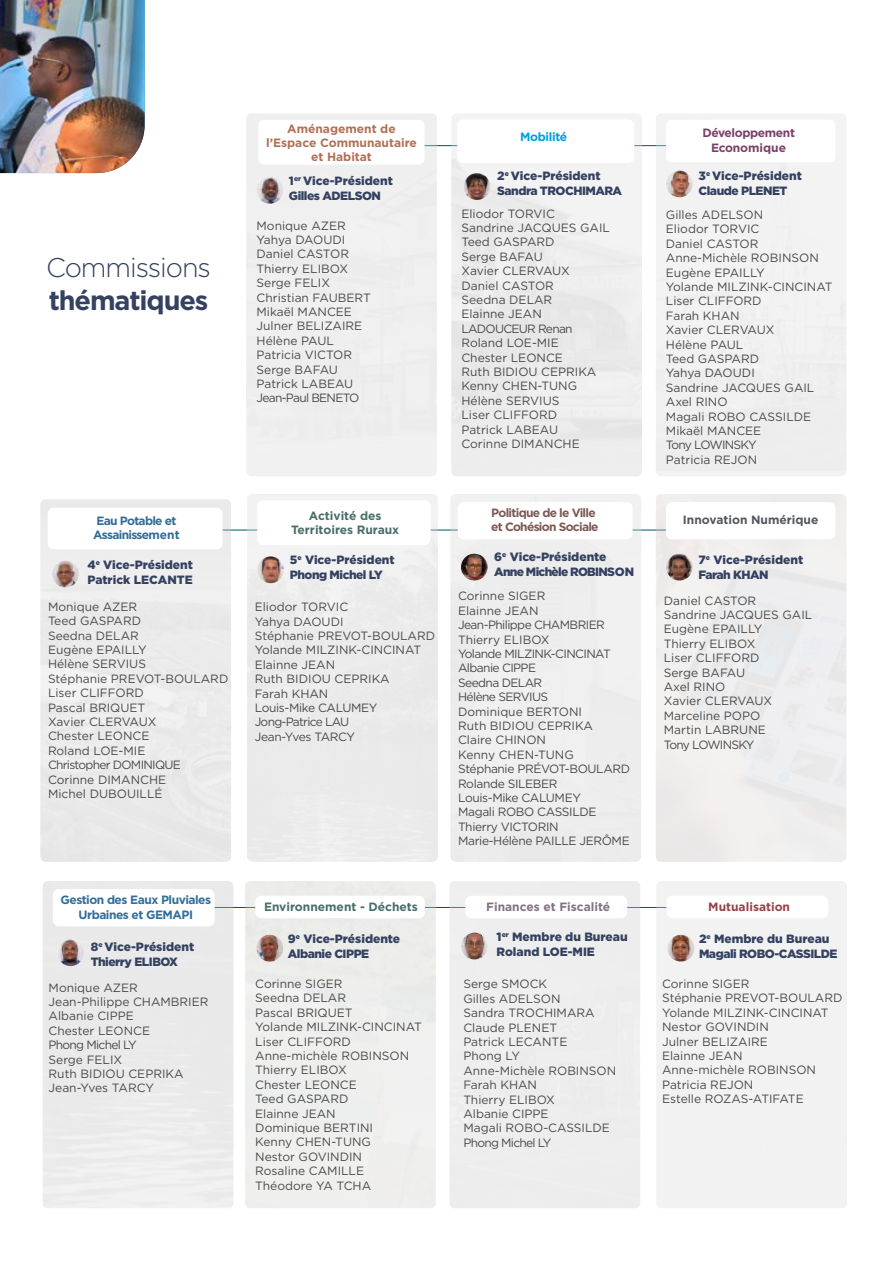
<style>
.page{position:relative;width:893px;height:1263px;background:#fff}
.page>*{position:absolute;margin:0;border:0;box-sizing:border-box;transform-origin:0 0}
.t1{font:300 27px "Gotham";letter-spacing:-.04em;color:#344160}
.t2{font:700 27px "Gotham";letter-spacing:-.04em;color:#344160}
.t3{font:12px/14.4px "Gotham";color:#4a4a49}
.t4{font:12px/14.4px "Gotham";letter-spacing:-.03em;color:#4a4a49}
.t5{font:900 12px/15px "Gotham";letter-spacing:-.01em;color:#344160}
.t6{font:900 12px/15px "Gotham";letter-spacing:-.04em;color:#344160}
.t7{font:700 12px/14.4px "Gotham";color:#486e68;text-align:center}
.t8{font:700 12px/14.4px "Gotham";color:#b17055;text-align:center}
.t9{font:700 12px/14.4px "Gotham";letter-spacing:-.04em;color:#316e99;text-align:center}
.t10{font:900 12px/15px "Gotham";letter-spacing:-.035em;color:#344160}
.t11{font:700 12px/14.4px "Gotham";letter-spacing:-.06em;color:#7d5854}
.t12{font:900 12px/15px "Gotham";letter-spacing:-.03em;color:#344160}
.t13{font:700 12px/14.4px "Gotham";letter-spacing:-.06em;color:#316e99}
.t14{font:700 12px/14.4px "Gotham";letter-spacing:-.03em;color:#7a4168;text-align:center}
.t15{font:700 12px "Gotham";color:#837180}
.t16{font:700 12px "Gotham";color:#53565f}
.t17{font:700 12px "Gotham";color:#95424a}
.t18{font:700 12px "Gotham";letter-spacing:-.03em;color:#009fe3}
</style>
<div class="page">
<img style="left:0;top:0;width:145px;height:173px">
<div style="left:449px;top:881px;width:191px;height:327px;background:#eee"></div>
<img style="left:461px;top:932px;width:27px;height:27px;border-radius:13px">
<div style="left:465px;top:896px;width:162px;height:22px;background:#fff;border-radius:6px"></div>
<div style="left:656px;top:881px;width:191px;height:327px;background:#f2f2f2"></div>
<div style="left:666px;top:896px;width:162px;height:22px;background:#fff;border-radius:6px"></div>
<div style="left:656px;top:114px;width:190px;height:357px;background:#f2f2f2"></div>
<div style="left:666px;top:120px;width:169px;height:42px;background:#fff;border-radius:6px"></div>
<div style="left:451px;top:114px;width:191px;height:362px;background:#ededed"></div>
<div style="left:457px;top:119px;width:177px;height:44px;background:#fff;border-radius:6px"></div>
<div style="left:245px;top:881px;width:191px;height:327px;background:#eee"></div>
<div style="left:255px;top:896px;width:170px;height:22px;background:#fff;border-radius:6px"></div>
<div style="left:43px;top:881px;width:190px;height:327px;background:#eaeaea"></div>
<div style="left:53px;top:889px;width:162px;height:37px;background:#fff;border-radius:6px"></div>
<img style="left:667px;top:935px;width:27px;height:27px;border-radius:13px">
<img style="left:666px;top:170px;width:27px;height:27px;border-radius:13px">
<img style="left:464px;top:173px;width:26px;height:27px;border-radius:13px">
<div style="left:246px;top:114px;width:191px;height:362px;background:#efefef"></div>
<div style="left:258px;top:120px;width:167px;height:45px;background:#fff;border-radius:6px"></div>
<img style="left:256px;top:177px;width:27px;height:27px;border-radius:13px">
<img style="left:57px;top:939px;width:27px;height:27px;border-radius:13px">
<img style="left:256px;top:935px;width:27px;height:27px;border-radius:13px">
<img style="left:257px;top:556px;width:27px;height:27px;border-radius:13px">
<img style="left:666px;top:554px;width:27px;height:26px;border-radius:13px">
<img style="left:52px;top:560px;width:27px;height:27px;border-radius:13px">
<img style="left:461px;top:554px;width:27px;height:26px;border-radius:13px">
<h1 class="t1" style="left:46px;top:250px;width:166px">Commissions</h1>
<h1 class="t2" style="left:49px;top:283px;width:161px">thématiques</h1>
<p class="t13" style="left:93px;top:513px;width:88px">Eau Potable et<br>Assainissement</p>
<p class="t5" style="left:87px;top:557px;width:107px">4<sup>e</sup> Vice-Président<br>Patrick LECANTE</p>
<p class="t3" style="left:48px;top:599px;width:182px">Monique AZER<br>Teed GASPARD<br>Seedna DELAR<br>Eugène EPAILLY<br>Hélène SERVIUS<br>Stéphanie PREVOT-BOULARD<br>Liser CLIFFORD<br>Pascal BRIQUET<br>Xavier CLERVAUX<br>Chester LEONCE<br>Roland LOE-MIE<br>Christopher DOMINIQUE<br>Corinne DIMANCHE<br>Michel DUBOUILLÉ</p>
<p class="t9" style="left:61px;top:893px;width:152px">Gestion des Eaux Pluviales<br>Urbaines et GEMAPI</p>
<p class="t5" style="left:91px;top:939px;width:105px">8<sup>e</sup> Vice-Président<br>Thierry ELIBOX</p>
<p class="t3" style="left:49px;top:980px;width:161px">Monique AZER<br>Jean-Philippe CHAMBRIER<br>Albanie CIPPE<br>Chester LEONCE<br>Phong Michel LY<br>Serge FELIX<br>Ruth BIDIOU CEPRIKA<br>Jean-Yves TARCY</p>
<p class="t8" style="left:266px;top:121px;width:152px">Aménagement de l’Espace Communautaire et Habitat</p>
<p class="t12" style="left:289px;top:173px;width:105px">1<sup>er</sup> Vice-Président<br>Gilles ADELSON</p>
<p class="t3" style="left:257px;top:218px;width:116px">Monique AZER<br>Yahya DAOUDI<br>Daniel CASTOR<br>Thierry ELIBOX<br>Serge FELIX<br>Christian FAUBERT<br>Mikaël MANCEE<br>Julner BELIZAIRE<br>Hélène PAUL<br>Patricia VICTOR<br>Serge BAFAU<br>Patrick LABEAU<br>Jean-Paul BENETO</p>
<p class="t7" style="left:291px;top:508px;width:110px">Activité des<br>Territoires Ruraux</p>
<p class="t5" style="left:290px;top:552px;width:106px">5<sup>e</sup> Vice-Président<br>Phong Michel LY</p>
<p class="t3" style="left:255px;top:599px;width:182px">Eliodor TORVIC<br>Yahya DAOUDI<br>Stéphanie PREVOT-BOULARD<br>Yolande MILZINK-CINCINAT<br>Elainne JEAN<br>Ruth BIDIOU CEPRIKA<br>Farah KHAN<br>Louis-Mike CALUMEY<br>Jong-Patrice LAU<br>Jean-Yves TARCY</p>
<p class="t7" style="left:264px;top:899px;width:155px">Environnement - Déchets</p>
<p class="t5" style="left:288px;top:931px;width:114px">9<sup>e</sup> Vice-Présidente<br>Albanie CIPPE</p>
<p class="t3" style="left:255px;top:976px;width:168px">Corinne SIGER<br>Seedna DELAR<br>Pascal BRIQUET<br>Yolande MILZINK-CINCINAT<br>Liser CLIFFORD<br>Anne-michèle ROBINSON<br>Thierry ELIBOX<br>Chester LEONCE<br>Teed GASPARD<br>Elainne JEAN<br>Dominique BERTINI<br>Kenny CHEN-TUNG<br>Nestor GOVINDIN<br>Rosaline CAMILLE<br>Théodore YA TCHA</p>
<p class="t18" style="left:520px;top:129px;width:48px">Mobilité</p>
<p class="t6" style="left:497px;top:168px;width:126px">2<sup>e</sup> Vice-Président<br>Sandra TROCHIMARA</p>
<p class="t3" style="left:461px;top:206px;width:150px">Eliodor TORVIC<br>Sandrine JACQUES GAIL<br>Teed GASPARD<br>Serge BAFAU<br>Xavier CLERVAUX<br>Daniel CASTOR<br>Seedna DELAR<br>Elainne JEAN<br>LADOUCEUR Renan<br>Roland LOE-MIE<br>Chester LEONCE<br>Ruth BIDIOU CEPRIKA<br>Kenny CHEN-TUNG<br>Hélène SERVIUS<br>Liser CLIFFORD<br>Patrick LABEAU<br>Corinne DIMANCHE</p>
<p class="t11" style="left:491px;top:505px;width:109px">Politique de le Ville et Cohésion Sociale</p>
<p class="t10" style="left:494px;top:549px;width:142px">6<sup>e</sup> Vice-Présidente<br>Anne Michèle ROBINSON</p>
<p class="t4" style="left:458px;top:589px;width:174px">Corinne SIGER<br>Elainne JEAN<br>Jean-Philippe CHAMBRIER<br>Thierry ELIBOX<br>Yolande MILZINK-CINCINAT<br>Albanie CIPPE<br>Seedna DELAR<br>Hélène SERVIUS<br>Dominique BERTONI<br>Ruth BIDIOU CEPRIKA<br>Claire CHINON<br>Kenny CHEN-TUNG<br>Stéphanie PRÉVOT-BOULARD<br>Rolande SILEBER<br>Louis-Mike CALUMEY<br>Magali ROBO CASSILDE<br>Thierry VICTORIN<br>Marie-Hélène PAILLE JERÔME</p>
<p class="t15" style="left:486px;top:899px;width:126px">Finances et Fiscalité</p>
<p class="t5" style="left:497px;top:929px;width:133px">1<sup>er</sup> Membre du Bureau<br>Roland LOE-MIE</p>
<p class="t3" style="left:463px;top:977px;width:154px">Serge SMOCK<br>Gilles ADELSON<br>Sandra TROCHIMARA<br>Claude PLENET<br>Patrick LECANTE<br>Phong LY<br>Anne-Michèle ROBINSON<br>Farah KHAN<br>Thierry ELIBOX<br>Albanie CIPPE<br>Magali ROBO-CASSILDE<br>Phong Michel LY</p>
<p class="t14" style="left:702px;top:126px;width:94px">Développement<br>Economique</p>
<p class="t5" style="left:698px;top:169px;width:105px">3<sup>e</sup> Vice-Président<br>Claude PLENET</p>
<p class="t3" style="left:666px;top:207px;width:168px">Gilles ADELSON<br>Eliodor TORVIC<br>Daniel CASTOR<br>Anne-Michèle ROBINSON<br>Eugène EPAILLY<br>Yolande MILZINK-CINCINAT<br>Liser CLIFFORD<br>Farah KHAN<br>Xavier CLERVAUX<br>Hélène PAUL<br>Teed GASPARD<br>Yahya DAOUDI<br>Sandrine JACQUES GAIL<br>Axel RINO<br>Magali ROBO CASSILDE<br>Mikaël MANCEE<br>Tony LOWINSKY<br>Patricia REJON</p>
<p class="t16" style="left:683px;top:512px;width:137px">Innovation Numérique</p>
<p class="t5" style="left:698px;top:552px;width:106px">7<sup>e</sup> Vice-Président<br>Farah KHAN</p>
<p class="t3" style="left:664px;top:593px;width:150px">Daniel CASTOR<br>Sandrine JACQUES GAIL<br>Eugène EPAILLY<br>Thierry ELIBOX<br>Liser CLIFFORD<br>Serge BAFAU<br>Axel RINO<br>Xavier CLERVAUX<br>Marceline POPO<br>Martin LABRUNE<br>Tony LOWINSKY</p>
<p class="t17" style="left:708px;top:899px;width:83px">Mutualisation</p>
<p class="t6" style="left:699px;top:931px;width:140px">2<sup>e</sup> Membre du Bureau<br>Magali ROBO-CASSILDE</p>
<p class="t3" style="left:662px;top:976px;width:182px">Corinne SIGER<br>Stéphanie PREVOT-BOULARD<br>Yolande MILZINK-CINCINAT<br>Nestor GOVINDIN<br>Julner BELIZAIRE<br>Elainne JEAN<br>Anne-michèle ROBINSON<br>Patricia REJON<br>Estelle ROZAS-ATIFATE</p>
</div>
